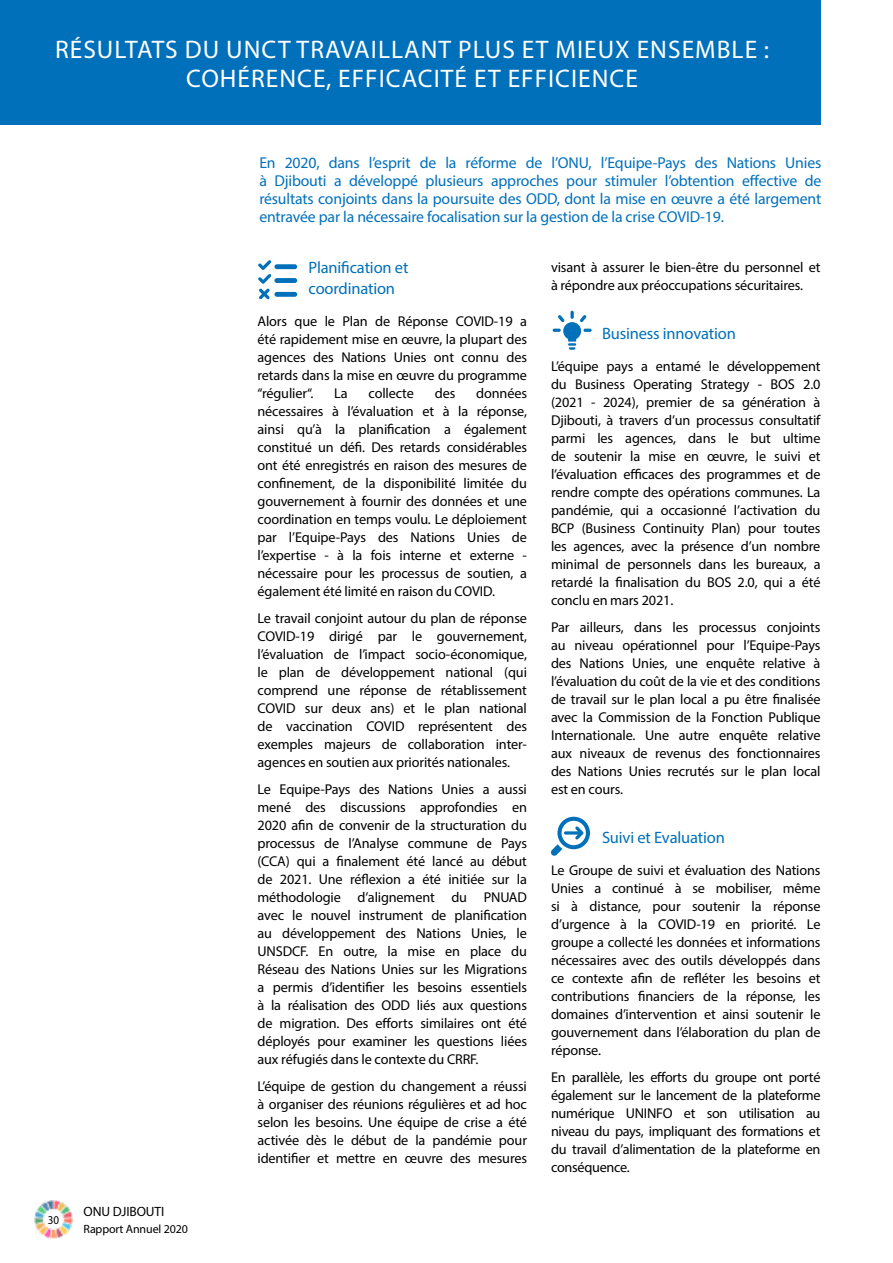
<style>
.page{position:relative;width:893px;height:1263px;background:#fff}
.page>*{position:absolute;margin:0;border:0;box-sizing:border-box;transform-origin:0 0}
.t1{font:25.5px/28.5px "Myriad Pro";letter-spacing:.04em;color:#fff;text-align:center}
.t2{font:16.5px/21px "Myriad Pro";letter-spacing:-.01em;color:#0070ba}
.t3{font:15.75px/18px "Myriad Pro";letter-spacing:-.01em;color:#0070ba;text-align:justify}
.t4{font:14.25px/18px "Myriad Pro";letter-spacing:-.01em;color:#000;text-align:justify}
.t5{font:13.5px "Myriad Pro";letter-spacing:-.01em;color:#000}
.t6{font:12px "Myriad Pro";letter-spacing:-.01em;color:#000}
.t7{font:12px "Myriad Pro";letter-spacing:-.01em;color:#000;scale:.92 1}
</style>
<div class="page">
<img style="left:34px;top:1200px;width:38px;height:38px">
<div style="left:274px;top:278px;width:23px;height:5px;background:#0070ba;border-radius:2px"></div>
<svg style="left:258px;top:260px;width:13px;height:39px"></svg>
<div style="left:274px;top:264px;width:23px;height:5px;background:#0070ba;border-radius:2px"></div>
<div style="left:274px;top:292px;width:23px;height:5px;background:#0070ba;border-radius:2px"></div>
<svg style="left:553px;top:311px;width:39px;height:39px"></svg>
<svg style="left:551px;top:817px;width:39px;height:39px"></svg>
<div style="left:0;top:0;width:821px;height:125px;background:#0070ba"></div>
<h1 class="t1" style="left:55px;top:35px;width:716px">RÉSULTATS DU UNCT TRAVAILLANT PLUS ET MIEUX ENSEMBLE :<br>COHÉRENCE, EFFICACITÉ ET EFFICIENCE</h1>
<p class="t3" style="left:259px;top:154px;width:563px">En 2020, dans l’esprit de la réforme de l’ONU, l’Equipe-Pays des Nations Unies à Djibouti a développé plusieurs approches pour stimuler l’obtention effective de résultats conjoints dans la poursuite des ODD, dont la mise en œuvre a été largement entravée par la nécessaire focalisation sur la gestion de la crise COVID-19.</p>
<p class="t7" style="left:48px;top:1212px;width:14px">30</p>
<p class="t5" style="left:84px;top:1203px;width:82px">ONU DJIBOUTI</p>
<p class="t6" style="left:84px;top:1221px;width:106px">Rapport Annuel 2020</p>
<p class="t2" style="left:309px;top:257px;width:101px">Planification et coordination</p>
<p class="t4" style="left:258px;top:312px;width:271px">Alors que le Plan de Réponse COVID-19 a été rapidement mise en œuvre, la plupart des agences des Nations Unies ont connu des retards dans la mise en œuvre du programme “régulier“.</p>
<p class="t4" style="left:258px;top:384px;width:271px;text-indent:219px">données nécessaires à l’évaluation et à la réponse, ainsi qu’à la planification a également constitué un défi. Des retards considérables ont été enregistrés en raison des mesures de confinement, de la disponibilité limitée du gouvernement à fournir des données et une coordination en temps voulu. Le déploiement par l’Equipe-Pays des Nations Unies de l’expertise - à la fois interne et externe - nécessaire pour les processus de soutien, a également été limité en raison du COVID.</p>
<p class="t4" style="left:258px;top:609px;width:271px">Le travail conjoint autour du plan de réponse COVID-19 dirigé par le gouvernement, l’évaluation de l’impact socio-économique, le plan de développement national (qui comprend une réponse de rétablissement COVID sur deux ans) et le plan national de vaccination COVID représentent des exemples majeurs de collaboration inter&shy;agences en soutien aux priorités nationales.</p>
<p class="t4" style="left:258px;top:780px;width:271px">Le Equipe-Pays des Nations Unies a aussi mené des discussions approfondies en 2020 afin de convenir de la structuration du processus de l’Analyse commune de Pays (CCA) qui a finalement été lancé au début de 2021. Une réflexion a été initiée sur la méthodologie d’alignement du PNUAD avec le nouvel instrument de planification au développement des Nations Unies, le UNSDCF. En outre, la mise en place du Réseau des Nations Unies sur les Migrations a permis d’identifier les besoins essentiels à la réalisation des ODD liés aux questions de migration. Des efforts similaires ont été déployés pour examiner les questions liées aux réfugiés dans le contexte du CRRF.</p>
<p class="t4" style="left:258px;top:1077px;width:271px">L’équipe de gestion du changement a réussi à organiser des réunions régulières et ad hoc selon les besoins. Une équipe de crise a été activée dès le début de la pandémie pour identifier et mettre en œuvre des mesures</p>
<p class="t4" style="left:334px;top:384px;width:15px">La</p>
<p class="t4" style="left:369px;top:384px;width:47px">collecte</p>
<p class="t4" style="left:435px;top:384px;width:22px">des</p>
<p class="t4" style="left:551px;top:257px;width:271px">visant à assurer le bien-être du personnel et à répondre aux préoccupations sécuritaires.</p>
<p class="t2" style="left:602px;top:323px;width:135px">Business innovation</p>
<p class="t4" style="left:551px;top:357px;width:271px">L’équipe pays a entamé le développement du Business Operating Strategy - BOS 2.0 (2021 - 2024), premier de sa génération à Djibouti, à travers d’un processus consultatif parmi les agences, dans le but ultime de soutenir la mise en œuvre, le suivi et l’évaluation efficaces des programmes et de rendre compte des opérations communes. La pandémie, qui a occasionné l’activation du BCP (Business Continuity Plan) pour toutes les agences, avec la présence d’un nombre minimal de personnels dans les bureaux, a retardé la finalisation du BOS 2.0, qui a été conclu en mars 2021.</p>
<p class="t4" style="left:551px;top:618px;width:271px">Par ailleurs, dans les processus conjoints au niveau opérationnel pour l’Equipe-Pays des Nations Unies, une enquête relative à l’évaluation du coût de la vie et des conditions de travail sur le plan local a pu être finalisée avec la Commission de la Fonction Publique Internationale. Une autre enquête relative aux niveaux de revenus des fonctionnaires des Nations Unies recrutés sur le plan local est en cours.</p>
<p class="t2" style="left:602px;top:827px;width:124px">Suivi et Evaluation</p>
<p class="t4" style="left:551px;top:861px;width:271px">Le Groupe de suivi et évaluation des Nations Unies a continué à se mobiliser, même si à distance, pour soutenir la réponse d’urgence à la COVID-19 en priorité. Le groupe a collecté les données et informations nécessaires avec des outils développés dans ce contexte afin de refléter les besoins et contributions financiers de la réponse, les domaines d’intervention et ainsi soutenir le gouvernement dans l’élaboration du plan de réponse.</p>
<p class="t4" style="left:551px;top:1068px;width:271px">En parallèle, les efforts du groupe ont porté également sur le lancement de la plateforme numérique UNINFO et son utilisation au niveau du pays, impliquant des formations et du travail d’alimentation de la plateforme en conséquence.</p>
</div>
